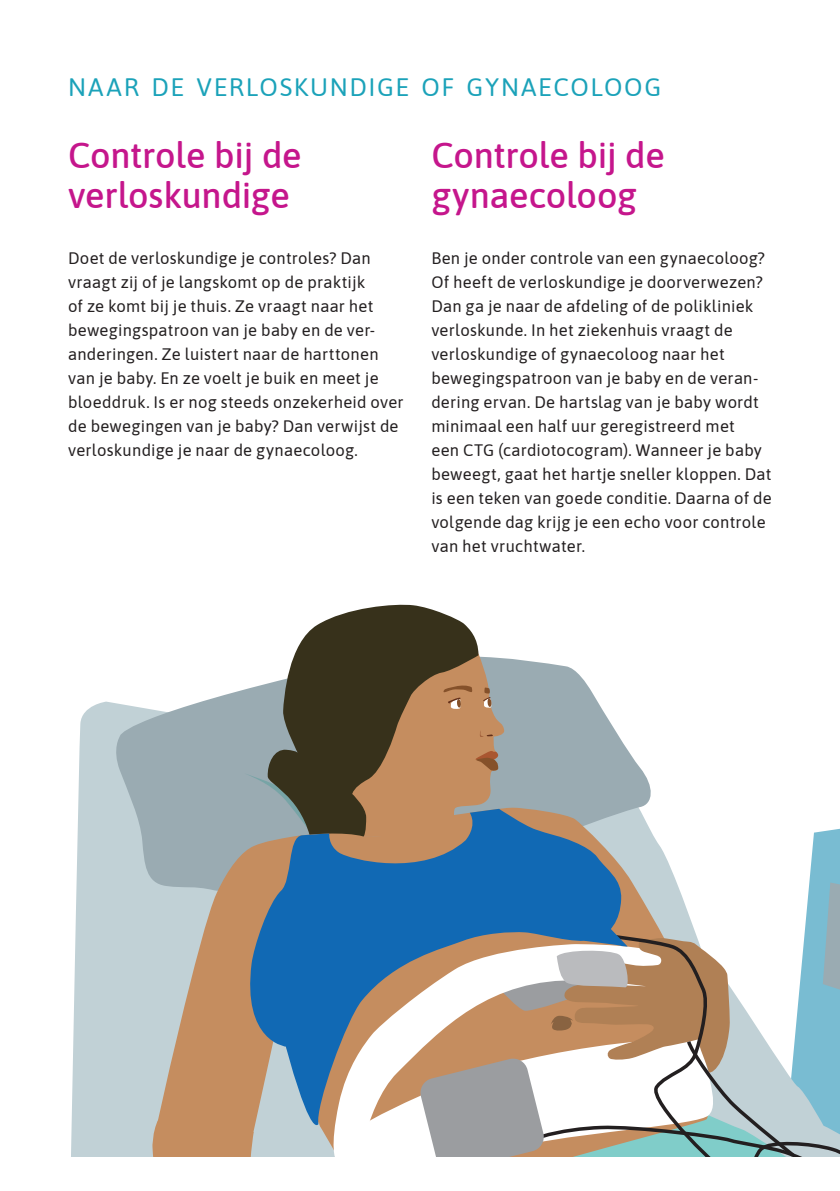
<style>
.page{position:relative;width:840px;height:1191px;background:#fff}
.page>*{position:absolute;margin:0;border:0;box-sizing:border-box;transform-origin:0 0}
.t1{font:500 36px/40px "Asap";letter-spacing:-.005em;color:#c5168c}
.t2{font:25.2px "Asap";letter-spacing:.065em;color:#1ba2b9}
.t3{font:16.6px/24px "Asap";letter-spacing:.015em;color:#231f20}
</style>
<div class="page">
<svg style="left:71px;top:701px;width:81px;height:456px;background:#c5d4d9"></svg>
<svg style="left:112px;top:701px;width:40px;height:194px;background:#b2c2c8"></svg>
<svg style="left:304px;top:604px;width:171px;height:33px;fill:#37311b"></svg>
<svg style="left:152px;top:637px;width:687px;height:520px"></svg>
<h2 class="t2" style="left:68px;top:73px;width:594px">NAAR DE VERLOSKUNDIGE OF GYNAECOLOOG</h2>
<h1 class="t1" style="left:68px;top:138px;width:235px">Controle bij de verloskundige</h1>
<p class="t3" style="left:68px;top:247px;width:337px">Doet de verloskundige je controles? Dan vraagt zij of je langskomt op de praktijk<br>of ze komt bij je thuis. Ze vraagt naar het bewegingspatroon van je baby en de ver&shy;anderingen. Ze luistert naar de harttonen van je baby. En ze voelt je buik en meet je bloeddruk. Is er nog steeds onzekerheid over de bewegingen van je baby? Dan verwijst de verloskundige je naar de gynaecoloog.</p>
<h1 class="t1" style="left:431px;top:138px;width:235px">Controle bij de gynaecoloog</h1>
<p class="t3" style="left:431px;top:247px;width:342px">Ben je onder controle van een gynaecoloog?<br>Of heeft de verloskundige je doorverwezen?<br>Dan ga je naar de afdeling of de poli kliniek verloskunde. In het ziekenhuis vraagt de verloskundige of gynaecoloog naar het bewegingspatroon van je baby en de veran&shy;dering ervan. De hartslag van je baby wordt minimaal een half uur geregistreerd met<br>een CTG (cardiotocogram). Wanneer je baby beweegt, gaat het hartje sneller kloppen. Dat is een teken van goede conditie. Daarna of de volgende dag krijg je een echo voor controle van het vruchtwater.</p>
</div>
